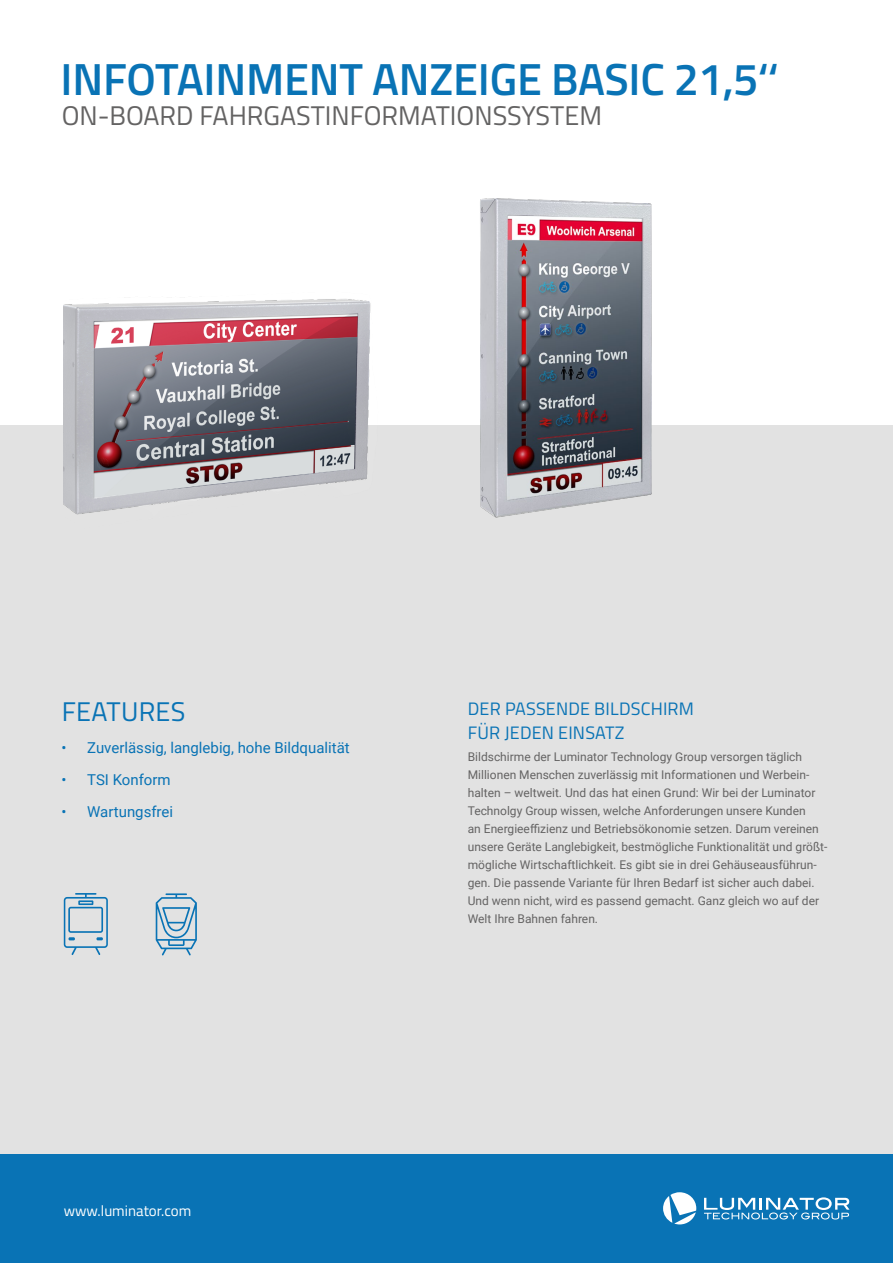
<style>
.page{position:relative;width:893px;height:1263px;background:#fff}
.page>*{position:absolute;margin:0;border:0;box-sizing:border-box;transform-origin:0 0}
.t1{font:600 45px "Titillium Web";letter-spacing:-.005em;color:#0973b5}
.t2{font:27px "Titillium Web";color:#646363}
.t3{font:27px "Titillium Web";letter-spacing:.01em;color:#0973b5}
.t4{font:18px/24px "Titillium Web";letter-spacing:.01em;color:#0973b5}
.t5{font:15px "Roboto";color:#0973b5}
.t6{font:15px "Titillium Web";color:#fff}
.t7{font:12px/18px "Roboto";color:#646363}
</style>
<div class="page">
<div style="left:0;top:425px;width:893px;height:729px;background:#e2e2e2"></div>
<div style="left:0;top:1154px;width:893px;height:109px;background:#0973b5"></div>
<svg style="left:704px;top:1197px;width:145px;height:22px"></svg>
<svg style="left:663px;top:1192px;width:33px;height:32px"></svg>
<svg style="left:64px;top:893px;width:44px;height:62px"></svg>
<svg style="left:156px;top:893px;width:41px;height:62px"></svg>
<img style="left:64px;top:299px;width:307px;height:216px">
<img style="left:480px;top:198px;width:172px;height:320px">
<h1 class="t1" style="left:61px;top:45px;width:720px">INFOTAINMENT ANZEIGE BASIC 21,5‘‘</h1>
<h2 class="t2" style="left:62px;top:96px;width:542px">ON-BOARD FAHRGASTINFORMATIONSSYSTEM</h2>
<h2 class="t3" style="left:62px;top:691px;width:125px">FEATURES</h2>
<p class="t5" style="left:62px;top:737px;width:290px">• Zuverlässig, langlebig, hohe Bildqualität</p>
<p class="t5" style="left:62px;top:769px;width:111px">• TSI Konform</p>
<p class="t5" style="left:62px;top:801px;width:113px">• Wartungsfrei</p>
<p class="t6" style="left:64px;top:1200px;width:129px">www.luminator.com</p>
<h3 class="t4" style="left:468px;top:695px;width:228px">DER PASSENDE BILDSCHIRM<br>FÜR JEDEN EINSATZ</h3>
<p class="t7" style="left:468px;top:747px;width:361px">Bildschirme der Luminator Technology Group versorgen täglich Millionen Menschen zuverlässig mit Informationen und Werbein&shy;halten – weltweit. Und das hat einen Grund: Wir bei der Luminator Technolgy Group wissen, welche Anforderungen unsere Kunden<br>an Energieeffizienz und Betriebsökonomie setzen. Darum vereinen unsere Geräte Langlebigkeit, bestmögliche Funktionalität und größt&shy;mögliche Wirtschaftlichkeit. Es gibt sie in drei Gehäuseausführun&shy;gen. Die passende Variante für Ihren Bedarf ist sicher auch dabei.<br>Und wenn nicht, wird es passend gemacht. Ganz gleich wo auf der Welt Ihre Bahnen fahren.</p>
</div>
